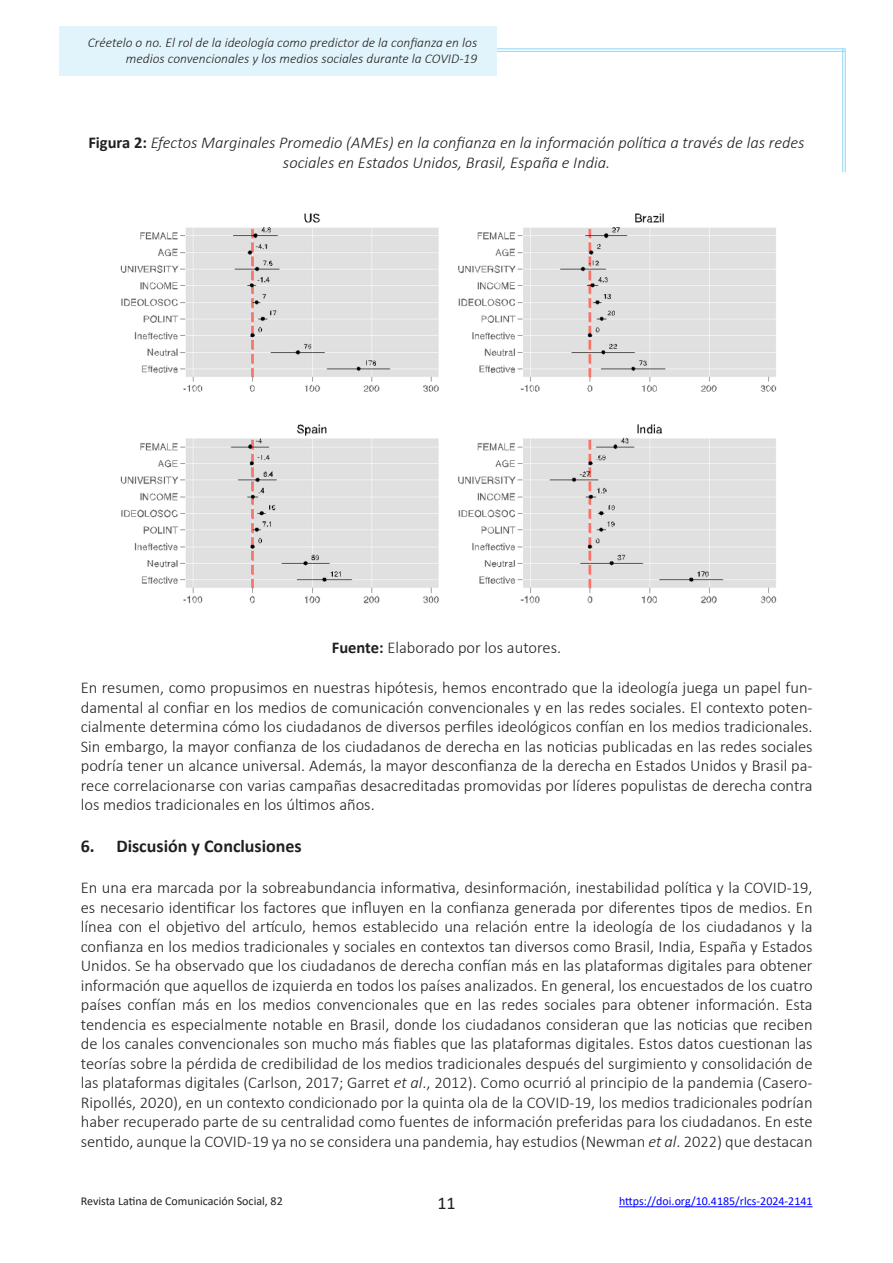
<style>
.page{position:relative;width:893px;height:1263px;background:#fff}
.page>*{position:absolute;margin:0;border:0;box-sizing:border-box;transform-origin:0 0}
.Texto{font:700 18px "Calibri";color:#231f20}
.t1{font:18px "Calibri";color:#231f20}
.t2{font:300 16.5px/19.5px "Calibri";color:#231f20;text-align:justify}
.t3{font:italic 300 16.5px/19.8px "Calibri";color:#231f20;text-align:center}
.t4{font:italic 300 13.5px/16.5px "Calibri";color:#231f20;text-align:right}
.t5{font:12px "Calibri";color:#00f}
.t6{font:12px "Calibri";color:#231f20}
.s1{font-weight:700;font-style:normal}
.s2{font-weight:700}
.s3{font-style:italic}
</style>
<div class="page">
<hr style="left:619px;top:1206px;width:194px;height:1px;background:#00f">
<hr style="left:489px;top:51px;width:356px;height:1px;background:#8dd7f7">
<hr style="left:489px;top:49px;width:356px;height:1px;background:#8dd7f7">
<hr style="left:845px;top:49px;width:1px;height:123px;background:#8dd7f7">
<hr style="left:842px;top:49px;width:1px;height:123px;background:#8dd7f7">
<div style="left:59px;top:26px;width:437px;height:49px;background:#e1f4fc"></div>
<img style="left:120px;top:213px;width:657px;height:391px">
<p class="t4" style="left:88px;top:34px;width:391px">Créetelo o no. El rol de la ideología como predictor de la confianza en los medios convencionales y los medios sociales durante la COVID-19</p>
<p class="t3" style="left:88px;top:133px;width:718px"><span class="s1">Figura 2:</span> Efectos Marginales Promedio (AMEs) en la confianza en la información política a través de las redes sociales en Estados Unidos, Brasil, España e India.</p>
<p class="t2" style="left:332px;top:638px;width:231px"><span class="s2">Fuente:</span> Elaborado por los autores.</p>
<p class="t2" style="left:81px;top:678px;width:733px">En resumen, como propusimos en nuestras hipótesis, hemos encontrado que la ideología juega un papel fun&shy;damental al confiar en los medios de comunicación convencionales y en las redes sociales. El contexto poten&shy;cialmente determina cómo los ciudadanos de diversos perfiles ideológicos confían en los medios tradicionales.<br>Sin embargo, la mayor confianza de los ciudadanos de derecha en las noticias publicadas en las redes sociales podría tener un alcance universal. Además, la mayor desconfianza de la derecha en Estados Unidos y Brasil pa&shy;rece correlacionarse con varias campañas desacreditadas promovidas por líderes populistas de derecha contra los medios tradicionales en los últimos años.</p>
<p class="Texto" style="left:81px;top:834px;width:223px">6. Discusión y Conclusiones</p>
<p class="t2" style="left:81px;top:878px;width:733px">En una era marcada por la sobreabundancia informativa, desinformación, inestabilidad política y la COVID-19, es necesario identificar los factores que influyen en la confianza generada por diferentes tipos de medios. En línea con el objetivo del artículo, hemos establecido una relación entre la ideología de los ciudadanos y la confianza en los medios tradicionales y sociales en contextos tan diversos como Brasil, India, España y Estados Unidos. Se ha observado que los ciudadanos de derecha confían más en las plataformas digitales para obtener información que aquellos de izquierda en todos los países analizados. En general, los encuestados de los cuatro países confían más en los medios convencionales que en las redes sociales para obtener información. Esta tendencia es especialmente notable en Brasil, donde los ciudadanos consideran que las noticias que reciben de los canales convencionales son mucho más fiables que las plataformas digitales. Estos datos cuestionan las teorías sobre la pérdida de credibilidad de los medios tradicionales después del surgimiento y consolidación de las plataformas digitales (Carlson, 2017; Garret <span class="s3">et al</span>., 2012). Como ocurrió al principio de la pandemia (Casero-Ripollés, 2020), en un contexto condicionado por la quinta ola de la COVID-19, los medios tradicionales podrían haber recuperado parte de su centralidad como fuentes de información preferidas para los ciudadanos. En este sentido, aunque la COVID-19 ya no se considera una pandemia, hay estudios (Newman <span class="s3">et al</span>. 2022) que destacan</p>
<p class="t6" style="left:81px;top:1193px;width:203px">Revista Latina de Comunicación Social, 82</p>
<p class="t1" style="left:437px;top:1190px;width:20px">11</p>
<p class="t5" style="left:619px;top:1193px;width:195px">https://doi.org/10.4185/rlcs-2024-2141</p>
</div>
